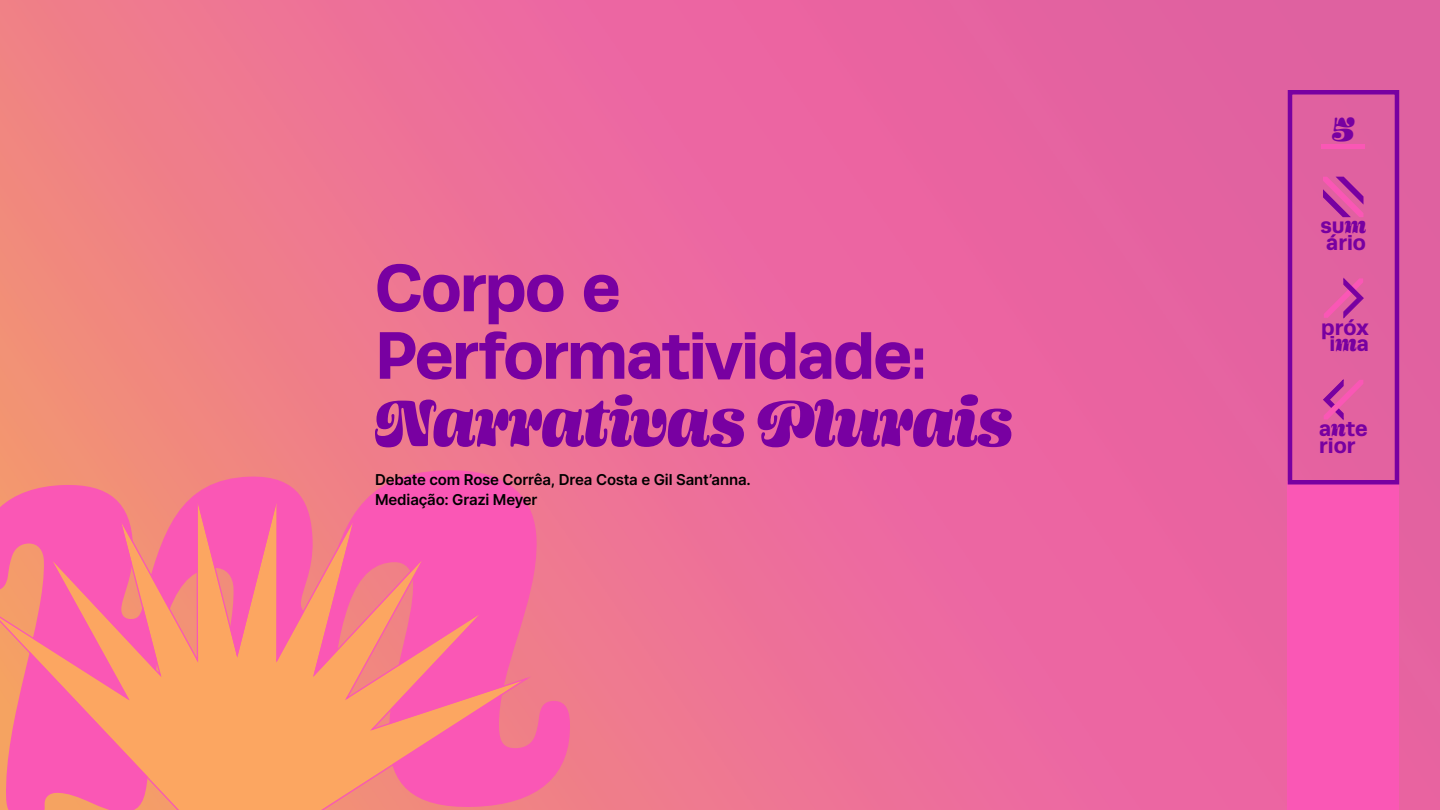
<style>
.page{position:relative;width:1440px;height:810px;background:#fff}
.page>*{position:absolute;margin:0;border:0;box-sizing:border-box;transform-origin:0 0}
.t1{font:700 67.5px/67.5px "Runda";letter-spacing:-.03em;color:#7800a1}
.t2{font:italic 67.5px "Ohno Blazeface 16 Point";letter-spacing:-.02em;color:#7800a1}
.t3{font:italic 37.05px "Ohno Blazeface 16 Point";color:#7800a1}
.t4{font:700 21.75px/16.6px "Runda";color:#7800a1}
.t5{font:15px/19.5px "Inter";letter-spacing:-.01em;color:#000}
.s1{font-family:"Ohno Blazeface 18 Point";font-weight:400;font-style:italic}
</style>
<div class="page">
<img style="left:0;top:0;width:1440px;height:810px">
<svg style="left:0;top:468px;width:572px;height:342px;background:#f17890"></svg>
<svg style="left:0;top:487px;width:536px;height:323px;background:#f97a8e"></svg>
<div style="left:1288px;top:482px;width:111px;height:328px;background:#fa57b5"></div>
<div style="left:1288px;top:90px;width:111px;height:394px;border:4px solid #7800a1"></div>
<svg style="left:1322px;top:378px;width:41px;height:44px;background:#d954a3"></svg>
<svg style="left:1324px;top:276px;width:41px;height:44px;background:#d653a3"></svg>
<svg style="left:1323px;top:177px;width:41px;height:40px;background:#cc48a4"></svg>
<hr style="left:1322px;top:145px;width:43px;height:4px;background:#fa57b5">
<h1 class="t1" style="left:375px;top:253px;width:554px">Corpo e<br>Performatividade:</h1>
<h1 class="t2" style="left:375px;top:378px;width:640px">Narrativas Plurais</h1>
<p class="t5" style="left:375px;top:470px;width:377px">Debate com Rose Corrêa, Drea Costa e Gil Sant’anna.<br>Mediação: Grazi Meyer</p>
<h2 class="t3" style="left:1332px;top:103px;width:24px">5</h2>
<h3 class="t4" style="left:1320px;top:217px;width:47px">su<span class="s1">m </span>ário</h3>
<h3 class="t4" style="left:1321px;top:318px;width:49px;text-align:center">próx i<span class="s1">m</span>a</h3>
<h3 class="t4" style="left:1319px;top:420px;width:50px">a<span class="s1">n</span>te rior</h3>
</div>
